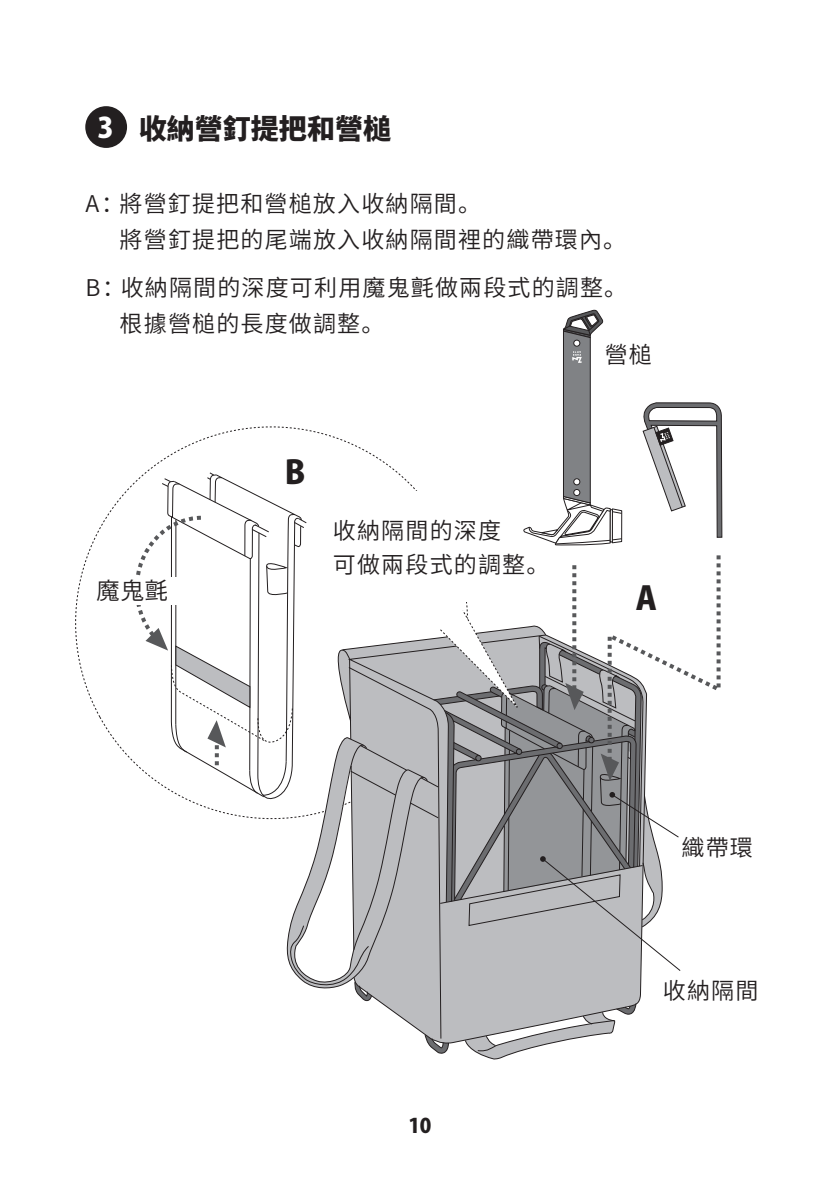
<style>
.page{position:relative;width:840px;height:1191px;background:#fff}
.page>*{position:absolute;margin:0;border:0;box-sizing:border-box;transform-origin:0 0}
.t1{font:800 32px "Koz Go Pr 6 N";color:#231f20}
.t2{font:800 28px "Source Han Sans SC";color:#231f20}
.t3{font:23px/36px "Source Han Sans SC";letter-spacing:.05em;color:#231f20}
.t4{font:23px "Koz Go Pr 6 N";color:#231f20}
.t5{font:800 20px "Koz Go Pr 6 N";color:#231f20}
.s1{font-family:"Koz Go Pr 6 N";color:#fff}
</style>
<div class="page">
<div style="left:85px;top:106px;width:42px;height:42px;background:#231f20;border-radius:50%"></div>
<svg style="left:133px;top:310px;width:589px;height:749px"></svg>
<div style="left:401px;top:491px;width:74px;height:110px;background:#fff"></div>
<div style="left:121px;top:577px;width:69px;height:28px;background:#fff"></div>
<p class="t2" style="left:97px;top:113px;width:295px"><span class="s1">3</span> 收納營釘提把和營槌</p>
<p class="t3" style="left:120px;top:186px;width:507px;text-indent:-34px">A ：將營釘提把和營槌放入收納隔間。<br>將營釘提把的尾端放入收納隔間裡的織帶環內。</p>
<p class="t3" style="left:120px;top:270px;width:509px;text-indent:-34px">B ：收納隔間的深度可利用魔鬼氈做兩段式的調整。根據營槌的長度做調整。</p>
<p class="t4" style="left:96px;top:577px;width:73px">魔鬼氈</p>
<h1 class="t1" style="left:284px;top:454px;width:22px">B</h1>
<p class="t3" style="left:333px;top:514px;width:218px;line-height:34px">收納隔間的深度<br>可做兩段式的調整。</p>
<p class="t3" style="left:604px;top:337px;width:49px">營槌</p>
<h1 class="t1" style="left:635px;top:580px;width:23px">A</h1>
<p class="t5" style="left:408px;top:1114px;width:25px">10</p>
<p class="t3" style="left:681px;top:830px;width:73px">織帶環</p>
<p class="t3" style="left:662px;top:973px;width:97px">收納隔間</p>
</div>
